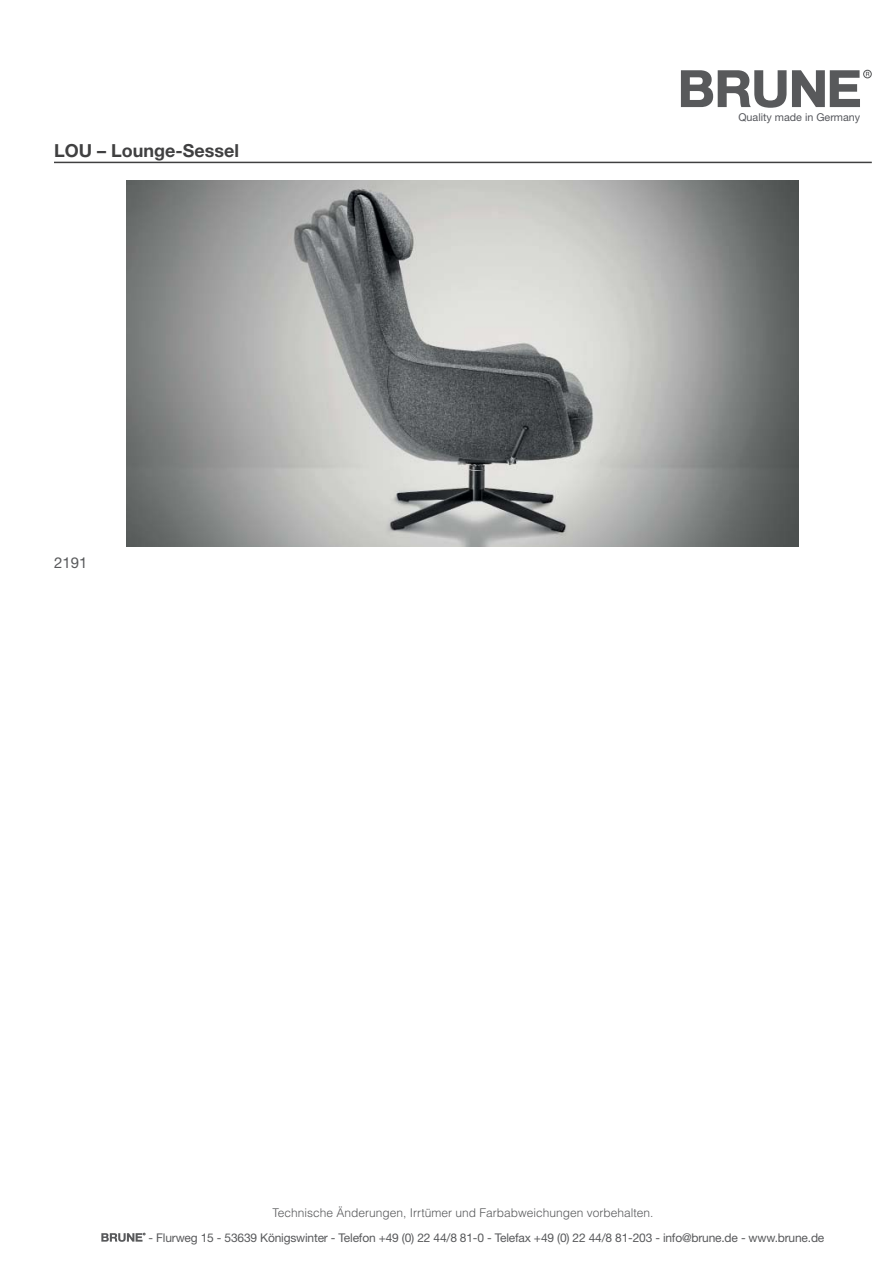
<style>
.page{position:relative;width:893px;height:1263px;background:#fff}
.page>*{position:absolute;margin:0;border:0;box-sizing:border-box;transform-origin:0 0}
.t1{font:700 18px "Helvetica Neue LT Std";color:#404041}
.t2{font:15px "Helvetica Neue LT Std";color:#58595b}
.t3{font:12px "Helvetica Neue LT Std";letter-spacing:-.015em;color:#58595b}
.t4{font:300 12px "Helvetica LT Std";color:#58595b}
.t5{font:10.8px "Helvetica Neue LT Std";color:#55575c}
</style>
<div class="page">
<svg style="left:681px;top:70px;width:105px;height:38px"></svg>
<svg style="left:792px;top:70px;width:68px;height:37px"></svg>
<div style="left:863px;top:70px;width:9px;height:8px;border:1px solid #58595b;border-radius:50%"></div>
<hr style="left:54px;top:162px;width:818px;height:1px;background:#404041">
<img style="left:127px;top:180px;width:672px;height:366px">
<svg style="left:101px;top:1233px;width:44px;height:9px"></svg>
<h1 class="t1" style="left:54px;top:145px;width:187px">LOU – Lounge-Sessel</h1>
<p class="t2" style="left:54px;top:557px;width:35px">2191</p>
<p class="t5" style="left:738px;top:113px;width:123px">Quality made in Germany</p>
<p class="t4" style="left:272px;top:1209px;width:383px">Technische Änderungen, Irrtümer und Farbabweichungen vorbehalten.</p>
<p class="t3" style="left:149px;top:1233px;width:677px">- Flurweg 15 - 53639 Königswinter - Telefon +49 (0) 22 44/8 81-0 - Telefax +49 (0) 22 44/8 81-203 - info@brune.de - www.brune.de</p>
</div>
